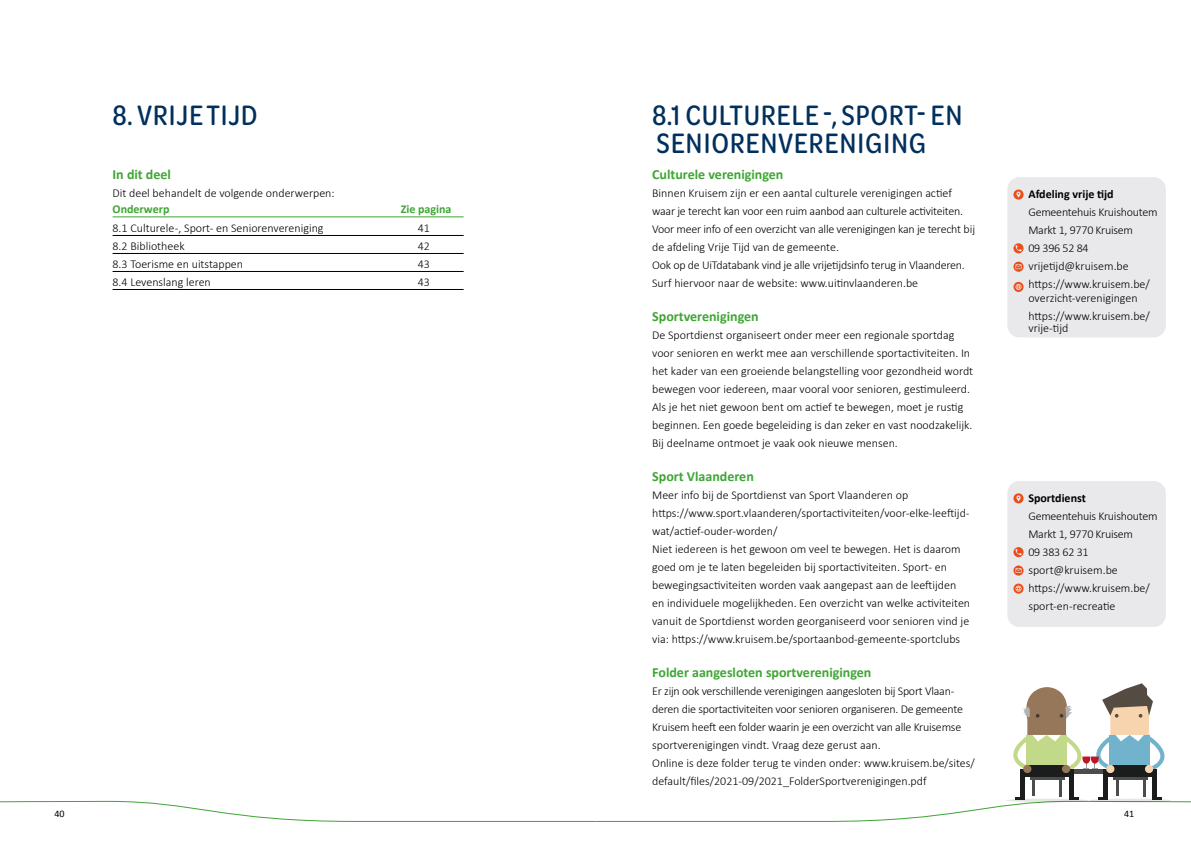
<style>
.page{position:relative;width:1191px;height:842px;background:#fff}
.page>*{position:absolute;margin:0;border:0;box-sizing:border-box;transform-origin:0 0}
.t1{font:500 30px/28px "Omnes Narrow";letter-spacing:.02em;color:#00305d}
.t2{font:700 14px "Calibri";color:#3fa535}
.t3{font:300 12px/18px "Calibri";color:#000}
.t4{font:300 12px/18px "Calibri";letter-spacing:-.02em;color:#000}
.t5{font:700 12px "Calibri";color:#000}
.t6{font:700 12px "Calibri";color:#3fa535}
.t7{font:10px "Calibri";color:#000}
</style>
<div class="page">
<hr style="left:113px;top:216px;width:350px;height:1px;background:#3fa535">
<hr style="left:113px;top:235px;width:350px;height:1px;background:#000">
<hr style="left:113px;top:253px;width:350px;height:1px;background:#000">
<hr style="left:113px;top:271px;width:350px;height:1px;background:#000">
<hr style="left:113px;top:289px;width:350px;height:1px;background:#000">
<div style="left:1007px;top:177px;width:158px;height:160px;background:#e9e8ea;border-radius:12px"></div>
<svg style="left:1013px;top:190px;width:10px;height:10px"></svg>
<svg style="left:1013px;top:243px;width:10px;height:10px"></svg>
<svg style="left:1013px;top:262px;width:10px;height:10px"></svg>
<div style="left:1007px;top:481px;width:158px;height:146px;background:#e9e8ea;border-radius:12px"></div>
<svg style="left:1013px;top:493px;width:10px;height:10px"></svg>
<svg style="left:1013px;top:547px;width:10px;height:10px"></svg>
<svg style="left:1013px;top:565px;width:10px;height:11px"></svg>
<svg style="left:1013px;top:282px;width:10px;height:10px"></svg>
<svg style="left:1013px;top:584px;width:10px;height:10px"></svg>
<svg style="left:0;top:683px;width:1191px;height:139px"></svg>
<h1 class="t1" style="left:113px;top:99px;width:147px">8. VRIJE TIJD</h1>
<p class="t2" style="left:113px;top:165px;width:60px">In dit deel</p>
<p class="t3" style="left:113px;top:184px;width:224px">Dit deel behandelt de volgende onderwerpen:</p>
<p class="t6" style="left:113px;top:202px;width:58px">Onderwerp</p>
<p class="t6" style="left:401px;top:202px;width:52px">Zie pagina</p>
<p class="t3" style="left:113px;top:219px;width:212px">8.1 Culturele -, Sport- en Seniorenvereniging</p>
<p class="t3" style="left:418px;top:219px;width:14px">41</p>
<p class="t3" style="left:113px;top:237px;width:74px">8.2 Bibliotheek</p>
<p class="t3" style="left:418px;top:237px;width:14px">42</p>
<p class="t3" style="left:113px;top:255px;width:132px">8.3 Toerisme en uitstappen</p>
<p class="t3" style="left:418px;top:255px;width:14px">43</p>
<p class="t3" style="left:113px;top:273px;width:100px">8.4 Levenslang leren</p>
<p class="t3" style="left:418px;top:273px;width:14px">43</p>
<h1 class="t1" style="left:652px;top:99px;width:312px">8.1 CULTURELE -, SPORT- EN<br>SENIORENVERENIGING</h1>
<p class="t2" style="left:652px;top:165px;width:133px">Culturele verenigingen</p>
<p class="t4" style="left:652px;top:184px;width:324px">Binnen Kruisem zijn er een aantal culturele verenigingen actief waar je terecht kan voor een ruim aanbod aan culturele activiteiten.<br>Voor meer info of een overzicht van alle verenigingen kan je terecht bij de afdeling Vrije Tijd van de gemeente.<br>Ook op de UiTdatabank vind je alle vrijetijdsinfo terug in Vlaanderen.<br>Surf hiervoor naar de website: www.uitinvlaanderen.be</p>
<p class="t2" style="left:652px;top:307px;width:108px">Sportverenigingen</p>
<p class="t3" style="left:652px;top:326px;width:322px">De Sportdienst organiseert onder meer een regionale sportdag voor senioren en werkt mee aan verschillende sportactiviteiten. In het kader van een groeiende belangstelling voor gezondheid wordt bewegen voor iedereen, maar vooral voor senioren, gestimuleerd.<br>Als je het niet gewoon bent om actief te bewegen, moet je rustig beginnen. Een goede begeleiding is dan zeker en vast noodzakelijk.<br>Bij deelname ontmoet je vaak ook nieuwe mensen.</p>
<p class="t2" style="left:652px;top:467px;width:103px">Sport Vlaanderen</p>
<p class="t3" style="left:652px;top:486px;width:319px">Meer info bij de Sportdienst van Sport Vlaanderen op https://www.sport.vlaanderen/sportactiviteiten/voor-elke-leeftijd&shy;wat/actief-ouder-worden/<br>Niet iedereen is het gewoon om veel te bewegen. Het is daarom goed om je te laten begeleiden bij sportactiviteiten. Sport- en bewegingsactiviteiten worden vaak aangepast aan de leeftijden en individuele mogelijkheden. Een overzicht van welke activiteiten vanuit de Sportdienst worden georganiseerd voor senioren vind je via: https://www.kruisem.be/sportaanbod-gemeente-sportclubs</p>
<p class="t2" style="left:652px;top:663px;width:221px">Folder aangesloten sportverenigingen</p>
<p class="t4" style="left:652px;top:682px;width:324px">Er zijn ook verschillende verenigingen aangesloten bij Sport Vlaan&shy;deren die sportactiviteiten voor senioren organiseren. De gemeente Kruisem heeft een folder waarin je een overzicht van alle Kruisemse sportverenigingen vindt. Vraag deze gerust aan.<br>Online is deze folder terug te vinden onder: www.kruisem.be/sites/ default/files/2021-09/2021_FolderSportverenigingen.pdf</p>
<p class="t5" style="left:1028px;top:186px;width:87px">Afdeling vrije tijd</p>
<p class="t4" style="left:1028px;top:203px;width:131px">Gemeentehuis Kruishoutem<br>Markt 1, 9770 Kruisem<br>09 396 52 84 vrijetijd@kruisem.be https://www.kruisem.be/</p>
<p class="t3" style="left:1028px;top:289px;width:123px">overzicht-verenigingen https://www.kruisem.be/</p>
<p class="t3" style="left:1028px;top:319px;width:41px">vrije-tijd</p>
<p class="t5" style="left:1028px;top:490px;width:59px">Sportdienst</p>
<p class="t4" style="left:1028px;top:507px;width:131px">Gemeentehuis Kruishoutem<br>Markt 1, 9770 Kruisem<br>09 383 62 31 sport@kruisem.be https://www.kruisem.be/ sport-en-recreatie</p>
<p class="t7" style="left:54px;top:807px;width:12px">40</p>
<p class="t7" style="left:1124px;top:807px;width:12px">41</p>
</div>
